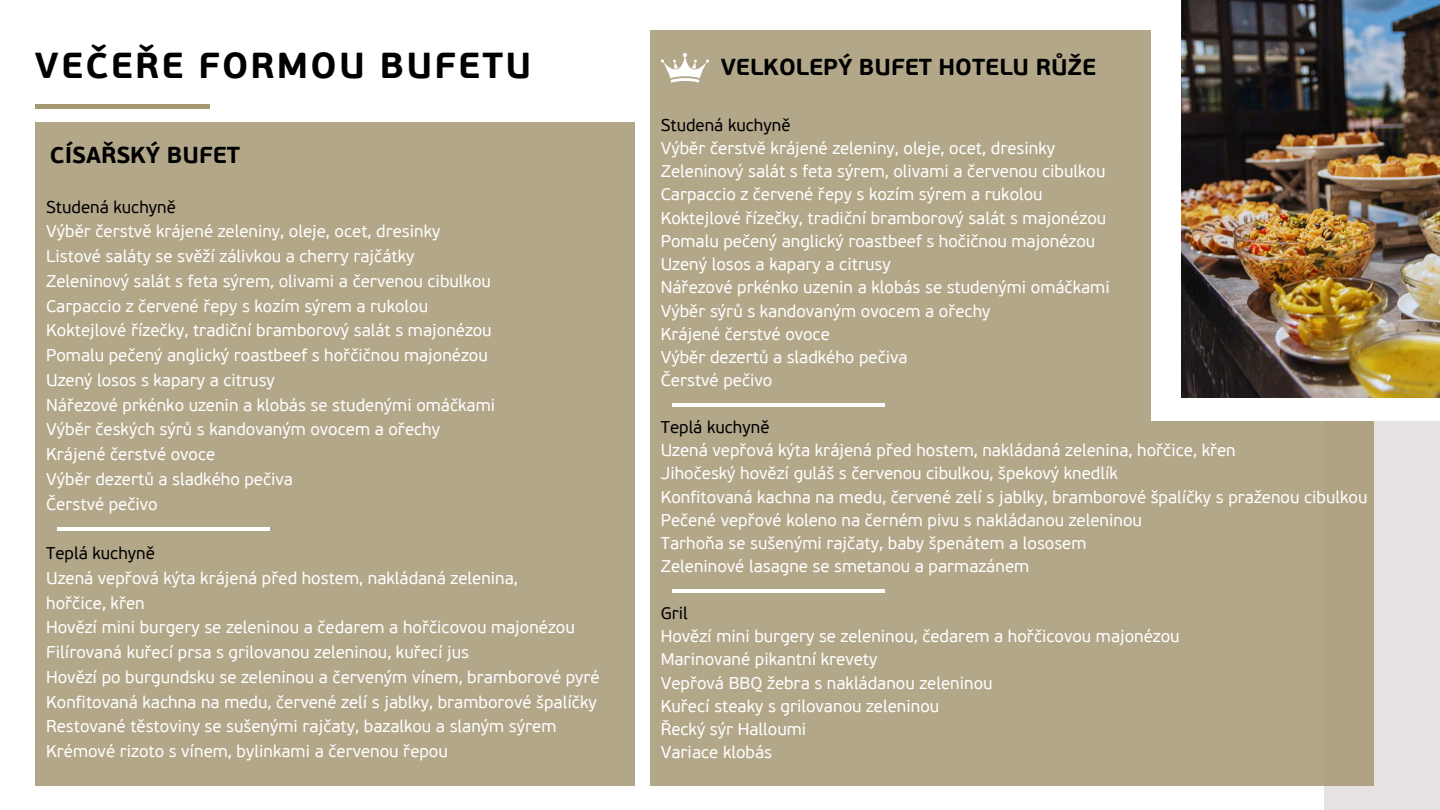
<style>
.page{position:relative;width:1440px;height:810px;background:#fff}
.page>*{position:absolute;margin:0;border:0;box-sizing:border-box;transform-origin:0 0}
.t1{font:700 36px "PF Beau Sans Pro";letter-spacing:.065em;color:#000}
.t2{font:700 23px "PF Beau Sans Pro";color:#000}
.t3{font:17px/23.2px "PF Beau Sans Pro";color:#fff}
.t4{font:17px "PF Beau Sans Pro";color:#000}
</style>
<div class="page">
<div style="left:1325px;top:0;width:115px;height:810px;background:#e7e3e2"></div>
<div style="left:650px;top:30px;width:723px;height:756px;background:#b2a789"></div>
<div style="left:1151px;top:0;width:289px;height:421px;background:#fff"></div>
<img style="left:1181px;top:0;width:259px;height:398px">
<div style="left:35px;top:122px;width:600px;height:664px;background:#b2a789"></div>
<div style="left:35px;top:104px;width:175px;height:5px;background:#a59874"></div>
<hr style="left:57px;top:527px;width:212px;height:3px;background:#fff">
<hr style="left:672px;top:403px;width:212px;height:4px;background:#fff">
<hr style="left:672px;top:589px;width:212px;height:4px;background:#fff">
<svg style="left:661px;top:53px;width:48px;height:30px"></svg>
<h1 class="t1" style="left:35px;top:43px;width:498px">VEČEŘE FORMOU BUFETU</h1>
<h2 class="t2" style="left:50px;top:141px;width:192px">CÍSAŘSKÝ BUFET</h2>
<p class="t4" style="left:46px;top:197px;width:131px">Studená kuchyně</p>
<p class="t3" style="left:46px;top:219px;width:451px;line-height:24.8px">Výběr čerstvě krájené zeleniny, oleje, ocet, dresinky Listové saláty se svěží zálivkou a cherry rajčátky Zeleninový salát s feta sýrem, olivami a červenou cibulkou Carpaccio z červené řepy s kozím sýrem a rukolou Koktejlové řízečky, tradiční bramborový salát s majonézou Pomalu pečený anglický roastbeef s hořčičnou majonézou Uzený losos s kapary a citrusy<br>Nářezové prkénko uzenin a klobás se studenými omáčkami Výběr českých sýrů s kandovaným ovocem a ořechy Krájené čerstvé ovoce<br>Výběr dezertů a sladkého pečiva<br>Čerstvé pečivo</p>
<p class="t4" style="left:46px;top:543px;width:110px">Teplá kuchyně</p>
<p class="t3" style="left:46px;top:566px;width:555px;line-height:24.8px">Uzená vepřová kýta krájená před hostem, nakládaná zelenina,<br>hořčice, křen<br>Hovězí mini burgery se zeleninou a čedarem a hořčicovou majonézou Filírovaná kuřecí prsa s grilovanou zeleninou, kuřecí jus<br>Hovězí po burgundsku se zeleninou a červeným vínem, bramborové pyré Konfitovaná kachna na medu, červené zelí s jablky, bramborové špalíčky Restované těstoviny se sušenými rajčaty, bazalkou a slaným sýrem Krémové rizoto s vínem, bylinkami a červenou řepou</p>
<h2 class="t2" style="left:721px;top:52px;width:377px">VELKOLEPÝ BUFET HOTELU RŮŽE</h2>
<p class="t4" style="left:661px;top:115px;width:131px">Studená kuchyně</p>
<p class="t3" style="left:661px;top:137px;width:451px">Výběr čerstvě krájené zeleniny, oleje, ocet, dresinky Zeleninový salát s feta sýrem, olivami a červenou cibulkou Carpaccio z červené řepy s kozím sýrem a rukolou Koktejlové řízečky, tradiční bramborový salát s majonézou Pomalu pečený anglický roastbeef s hočičnou majonézou Uzený losos a kapary a citrusy<br>Nářezové prkénko uzenin a klobás se studenými omáčkami Výběr sýrů s kandovaným ovocem a ořechy<br>Krájené čerstvé ovoce<br>Výběr dezertů a sladkého pečiva<br>Čerstvé pečivo</p>
<p class="t4" style="left:661px;top:417px;width:110px">Teplá kuchyně</p>
<p class="t3" style="left:661px;top:439px;width:708px">Uzená vepřová kýta krájená před hostem, nakládaná zelenina, hořčice, křen<br>Jihočeský hovězí guláš s červenou cibulkou, špekový knedlík<br>Konfitovaná kachna na medu, červené zelí s jablky, bramborové špalíčky s praženou cibulkou Pečené vepřové koleno na černém pivu s nakládanou zeleninou<br>Tarhoňa se sušenými rajčaty, baby špenátem a lososem<br>Zeleninové lasagne se smetanou a parmazánem</p>
<p class="t4" style="left:661px;top:603px;width:29px">Gril</p>
<p class="t3" style="left:661px;top:625px;width:520px">Hovězí mini burgery se zeleninou, čedarem a hořčicovou majonézou Marinované pikantní krevety<br>Vepřová BBQ žebra s nakládanou zeleninou<br>Kuřecí steaky s grilovanou zeleninou<br>Řecký sýr Halloumi<br>Variace klobás</p>
</div>
